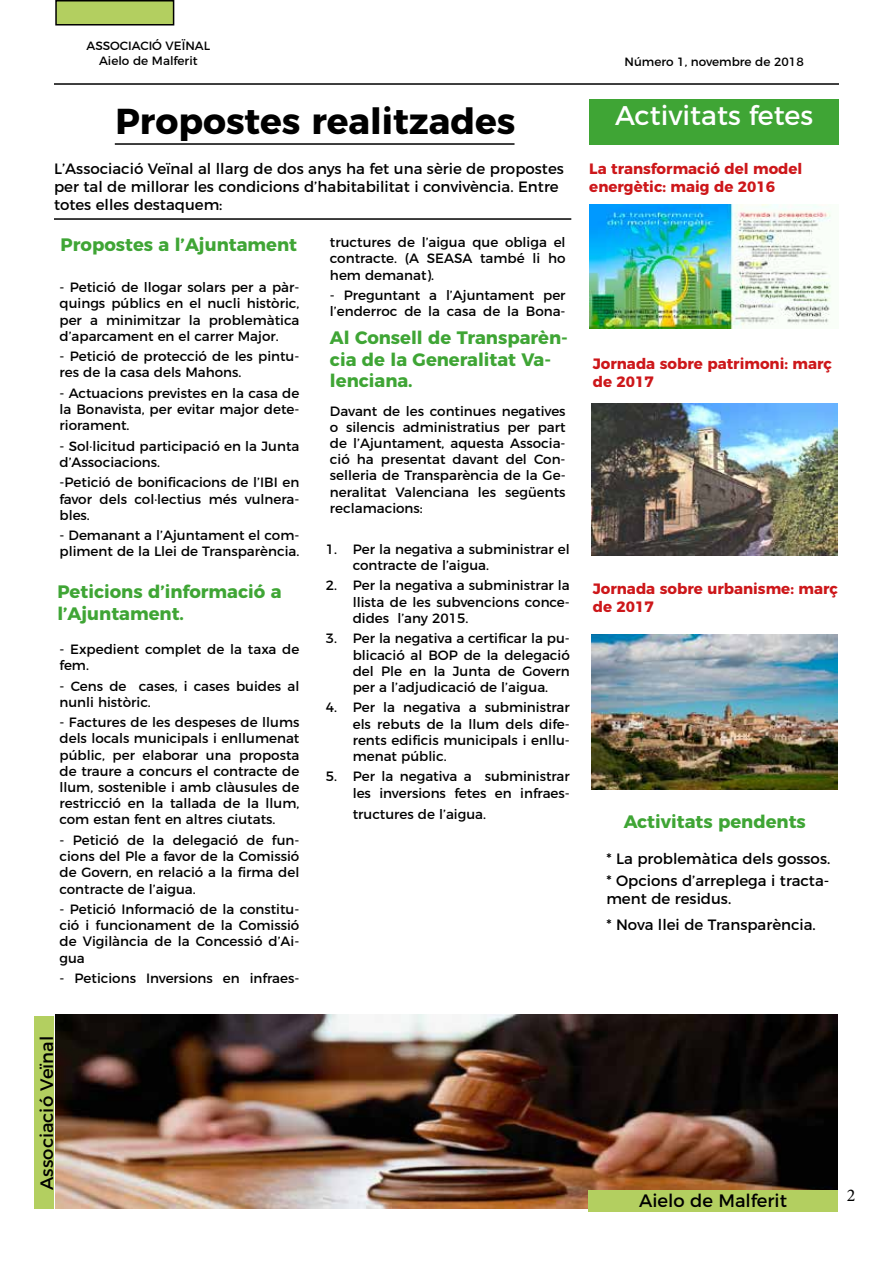
<style>
.page{position:relative;width:893px;height:1263px;background:#fff}
.page>*{position:absolute;margin:0;border:0;box-sizing:border-box;transform-origin:0 0}
.t1{font:700 36px "Montserrat";color:#000}
.t2{font:27px "Montserrat";color:#fff}
.t3{font:700 18px/21.6px "Montserrat";color:#3fa535}
.t4{font:18px "Montserrat";color:#000}
.t5{font:18px "Minion Pro";color:#000}
.t6{font:15px/18px "Montserrat";color:#000}
.t7{font:700 15px/18px "Montserrat";color:#cd171a}
.t8{font:13.5px/16.2px "Montserrat";color:#000;text-align:justify}
.t9{font:12px/14.4px "Montserrat";color:#000;text-align:center}
</style>
<div class="page">
<div style="left:56px;top:1px;width:118px;height:24px;background:#b3cf60"></div>
<div style="left:55px;top:0;width:119px;height:26px;border:2px solid #000"></div>
<div style="left:35px;top:1017px;width:19px;height:192px;background:#b3cf60"></div>
<hr style="left:54px;top:83px;width:785px;height:2px;background:#000">
<div style="left:589px;top:99px;width:250px;height:45px;background:#3fa535"></div>
<img style="left:592px;top:403px;width:246px;height:153px">
<img style="left:589px;top:204px;width:242px;height:124px">
<img style="left:592px;top:634px;width:246px;height:155px">
<img style="left:55px;top:1014px;width:783px;height:195px">
<div style="left:588px;top:1190px;width:250px;height:21px;background:#b3cf60"></div>
<hr style="left:54px;top:218px;width:517px;height:2px;background:#000">
<hr style="left:115px;top:143px;width:399px;height:2px;background:#000">
<p class="t9" style="left:87px;top:38px;width:125px">ASSOCIACIÓ VEÏNAL<br>Aielo de Malferit</p>
<h1 class="t1" style="left:115px;top:91px;width:401px">Propostes realitzades</h1>
<p class="t6" style="left:54px;top:158px;width:511px">L’Associació Veïnal al llarg de dos anys ha fet una sèrie de propostes per tal de millorar les condicions d’habitabilitat i convivència. Entre totes elles destaquem:</p>
<h3 class="t3" style="left:61px;top:233px;width:238px">Propostes a l’Ajuntament</h3>
<p class="t8" style="left:60px;top:278px;width:241px">- Petició de llogar solars per a pàr&shy;quings públics en el nucli històric, per a minimitzar la problemàtica d’aparcament en el carrer Major.</p>
<p class="t8" style="left:60px;top:347px;width:241px">- Petició de protecció de les pintu&shy;res de la casa dels Mahons.</p>
<p class="t8" style="left:60px;top:384px;width:241px">- Actuacions previstes en la casa de la Bonavista, per evitar major dete&shy;riorament.</p>
<p class="t8" style="left:60px;top:437px;width:241px">- Sol·licitud participació en la Junta d’Associacions.</p>
<p class="t8" style="left:60px;top:473px;width:241px">-Petició de bonificacions de l’IBI en favor dels col·lectius més vulnera&shy;bles.</p>
<p class="t8" style="left:60px;top:526px;width:241px">- Demanant a l’Ajuntament el com&shy;pliment de la Llei de Transparència.</p>
<h3 class="t3" style="left:57px;top:579px;width:226px">Peticions d’informació a l’Ajuntament.</h3>
<p class="t8" style="left:60px;top:640px;width:241px">- Expedient complet de la taxa de fem.</p>
<p class="t8" style="left:60px;top:676px;width:241px">- Cens de cases, i cases buides al nunli històric.</p>
<p class="t8" style="left:60px;top:713px;width:241px">- Factures de les despeses de llums dels locals municipals i enllumenat públic, per elaborar una proposta de traure a concurs el contracte de llum, sostenible i amb clàusules de restricció en la tallada de la llum, com estan fent en altres ciutats.</p>
<p class="t8" style="left:60px;top:831px;width:241px">- Petició de la delegació de fun&shy;cions del Ple a favor de la Comissió de Govern, en relació a la firma del contracte de l’aigua.</p>
<p class="t8" style="left:60px;top:900px;width:241px">- Petició Informació de la constitu&shy;ció i funcionament de la Comissió de Vigilància de la Concessió d’Ai&shy;gua</p>
<p class="t8" style="left:60px;top:969px;width:241px">- Peticions Inversions en infraes-</p>
<p class="t8" style="left:330px;top:233px;width:237px">tructures de l’aigua que obliga el contracte. (A SEASA també li ho hem demanat).</p>
<p class="t8" style="left:330px;top:286px;width:237px">- Preguntant a l’Ajuntament per l’enderroc de la casa de la Bona-</p>
<h3 class="t3" style="left:330px;top:325px;width:239px">Al Consell de Transparèn&shy;cia de la Generalitat Va&shy;lenciana.</h3>
<p class="t8" style="left:330px;top:402px;width:237px">Davant de les continues negatives o silencis administratius per part de l’Ajuntament, aquesta Associa&shy;ció ha presentat davant del Con&shy;selleria de Transparència de la Ge&shy;neralitat Valenciana les següents reclamacions:</p>
<p class="t8" style="left:353px;top:540px;width:219px;text-indent:-27px">1. Per la negativa a subministrar el contracte de l’aigua.</p>
<p class="t8" style="left:353px;top:576px;width:219px;text-indent:-27px">2. Per la negativa a subministrar la llista de les subvencions conce&shy;dides l’any 2015.</p>
<p class="t8" style="left:353px;top:629px;width:219px;text-indent:-27px">3. Per la negativa a certificar la pu&shy;blicació al BOP de la delegació del Ple en la Junta de Govern per a l’adjudicació de l’aigua.</p>
<p class="t8" style="left:353px;top:698px;width:219px;text-indent:-27px">4. Per la negativa a subministrar els rebuts de la llum dels dife&shy;rents edificis municipals i enllu&shy;menat públic.</p>
<p class="t8" style="left:326px;top:767px;width:246px;text-align:right">5. Per la negativa a subministrar les inversions fetes en infraes-</p>
<p class="t8" style="left:353px;top:805px;width:135px">tructures de l’aigua.</p>
<p class="t9" style="left:625px;top:53px;width:181px">Número 1, novembre de 2018</p>
<h2 class="t2" style="left:615px;top:94px;width:199px">Activitats fetes</h2>
<p class="t7" style="left:589px;top:158px;width:215px">La transformació del model energètic: maig de 2016</p>
<p class="t7" style="left:593px;top:353px;width:241px">Jornada sobre patrimoni: març de 2017</p>
<p class="t7" style="left:593px;top:578px;width:247px">Jornada sobre urbanisme: març de 2017</p>
<h3 class="t3" style="left:624px;top:810px;width:184px">Activitats pendents</h3>
<p class="t6" style="left:606px;top:846px;width:225px;line-height:22.2px">* La problemàtica dels gossos. * Opcions d’arreplega i tracta-</p>
<p class="t6" style="left:606px;top:884px;width:211px;line-height:25.8px">ment de residus.<br>* Nova llei de Transparència.</p>
<h3 class="t4" style="left:32px;top:1190px;width:156px;rotate:-90deg">Associació Veïnal</h3>
<h3 class="t4" style="left:639px;top:1186px;width:149px">Aielo de Malferit</h3>
<h3 class="t5" style="left:847px;top:1183px;width:10px">2</h3>
</div>
